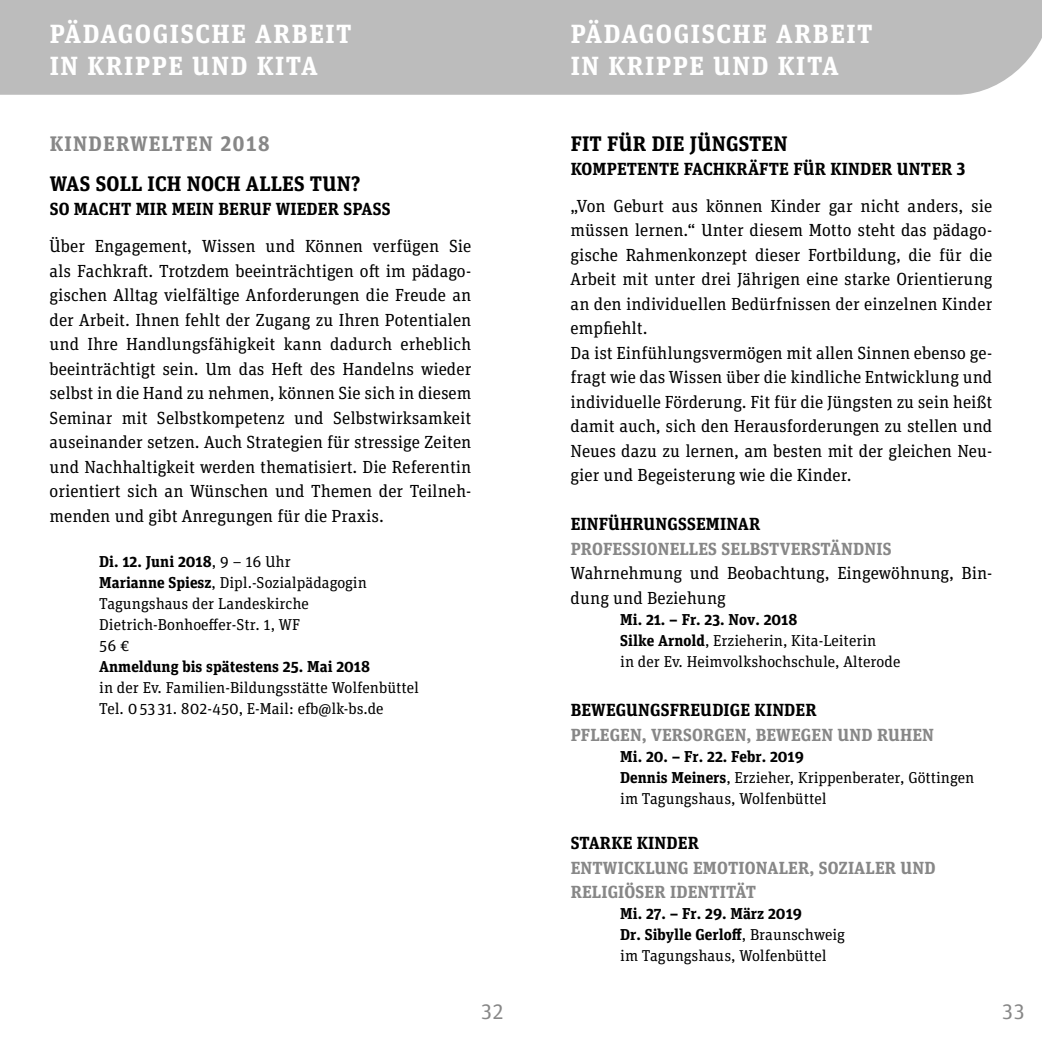
<style>
.page{position:relative;width:1042px;height:1042px;background:#fff}
.page>*{position:absolute;margin:0;border:0;box-sizing:border-box;transform-origin:0 0}
.t1{font:700 26.25px/31.5px "Unit Slab Pro";letter-spacing:.06em;color:#fff}
.t2{font:700 21px "Unit Slab Pro";letter-spacing:.01em;color:#000}
.t3{font:700 21px "Unit Slab Pro";letter-spacing:.06em;color:#878787}
.t4{font:21px "Unit Slab Pro";color:#878787}
.t5{font:17.5px/24.5px "Unit Slab Pro";color:#000}
.t6{font:700 17.5px "Unit Slab Pro";letter-spacing:.01em;color:#000}
.t7{font:700 17.5px/24.5px "Unit Slab Pro";letter-spacing:.01em;color:#878787}
.t8{font:15.75px/21px "Unit Slab Pro";color:#000}
.t9{font:700 15.75px "Unit Slab Pro";color:#000}
.s1{font-weight:700}
</style>
<div class="page">
<div style="left:0;top:0;width:1042px;height:95px;background:#bcbcbc"></div>
<h1 class="t1" style="left:50px;top:17px;width:303px">PÄDAGOGISCHE ARBEIT<br>IN KRIPPE UND KITA</h1>
<h1 class="t1" style="left:571px;top:17px;width:303px">PÄDAGOGISCHE ARBEIT<br>IN KRIPPE UND KITA</h1>
<p class="t3" style="left:50px;top:128px;width:221px">KINDERWELTEN 2018</p>
<p class="t2" style="left:50px;top:168px;width:312px">WAS SOLL ICH NOCH ALLES TUN?</p>
<p class="t6" style="left:50px;top:196px;width:342px">SO MACHT MIR MEIN BERUF WIEDER SPASS</p>
<p class="t5" style="left:50px;top:233px;width:423px;text-align:justify">Über Engagement, Wissen und Können verfügen Sie als Fachkraft. Trotzdem beeinträchtigen oft im pädago&shy;gischen Alltag vielfältige Anforderungen die Freude an der Arbeit. Ihnen fehlt der Zugang zu Ihren Potentialen und Ihre Handlungsfähigkeit kann dadurch erheblich beeinträchtigt sein. Um das Heft des Handelns wieder selbst in die Hand zu nehmen, können Sie sich in diesem Seminar mit Selbstkompetenz und Selbstwirksamkeit auseinander setzen. Auch Strategien für stressige Zeiten und Nachhaltigkeit werden thematisiert. Die Referentin orientiert sich an Wünschen und Themen der Teilneh&shy;menden und gibt Anregungen für die Praxis.</p>
<p class="t8" style="left:99px;top:551px;width:269px"><span class="s1">Di. 12. Juni 2018</span>, 9 – 16 Uhr<br><span class="s1">Marianne Spiesz</span>, Dipl.-Sozialpädagogin<br>Tagungshaus der Landeskirche<br>Dietrich-Bonhoeffer-Str. 1, WF<br>56 €</p>
<p class="t9" style="left:99px;top:655px;width:272px">Anmeldung bis spätestens 25. Mai 2018</p>
<p class="t8" style="left:99px;top:677px;width:321px">in der Ev. Familien-Bildungsstätte Wolfenbüttel<br>Tel. 05331. 802-450, E-Mail: efb@lk-bs.de</p>
<p class="t2" style="left:571px;top:128px;width:218px">FIT FÜR DIE JÜNGSTEN</p>
<p class="t6" style="left:571px;top:156px;width:396px">KOMPETENTE FACHKRÄFTE FÜR KINDER UNTER 3</p>
<p class="t5" style="left:570px;top:193px;width:423px">„Von Geburt aus können Kinder gar nicht anders, sie müssen lernen.“ Unter diesem Motto steht das pädago&shy;gische Rahmenkonzept dieser Fortbildung, die für die Arbeit mit unter drei Jährigen eine starke Orientierung an den individuellen Bedürfnissen der einzelnen Kinder empfiehlt.<br>Da ist Einfühlungsvermögen mit allen Sinnen ebenso ge&shy;fragt wie das Wissen über die kindliche Entwicklung und individuelle Förderung. Fit für die Jüngsten zu sein heißt damit auch, sich den Herausforderungen zu stellen und Neues dazu zu lernen, am besten mit der gleichen Neu&shy;gier und Begeisterung wie die Kinder.</p>
<p class="t6" style="left:571px;top:511px;width:191px">EINFÜHRUNGSSEMINAR</p>
<p class="t7" style="left:571px;top:536px;width:322px">PROFESSIONELLES SELBSTVERSTÄNDNIS</p>
<p class="t5" style="left:570px;top:560px;width:423px">Wahrnehmung und Beobachtung, Eingewöhnung, Bin&shy;dung und Beziehung</p>
<p class="t8" style="left:620px;top:608px;width:282px"><span class="s1">Mi. 21. – Fr. 23. Nov. 2018<br>Silke Arnold</span>, Erzieherin, Kita-Leiterin<br>in der Ev. Heimvolkshochschule, Alterode</p>
<p class="t6" style="left:571px;top:697px;width:247px">BEWEGUNGSFREUDIGE KINDER</p>
<p class="t7" style="left:571px;top:721px;width:365px">PFLEGEN, VERSORGEN, BEWEGEN UND RUHEN</p>
<p class="t8" style="left:620px;top:745px;width:355px"><span class="s1">Mi. 20. – Fr. 22. Febr. 2019<br>Dennis Meiners</span>, Erzieher, Krippenberater, Göttingen im Tagungshaus, Wolfenbüttel</p>
<p class="t6" style="left:571px;top:830px;width:130px">STARKE KINDER</p>
<p class="t7" style="left:571px;top:854px;width:366px">ENTWICKLUNG EMOTIONALER, SOZIALER UND<br>RELIGIÖSER IDENTITÄT</p>
<p class="t8" style="left:620px;top:902px;width:226px"><span class="s1">Mi. 27. – Fr. 29. März 2019<br>Dr. Sibylle Gerloff</span>, Braunschweig im Tagungshaus, Wolfenbüttel</p>
<p class="t4" style="left:481px;top:997px;width:25px">32</p>
<p class="t4" style="left:1002px;top:997px;width:25px">33</p>
</div>
